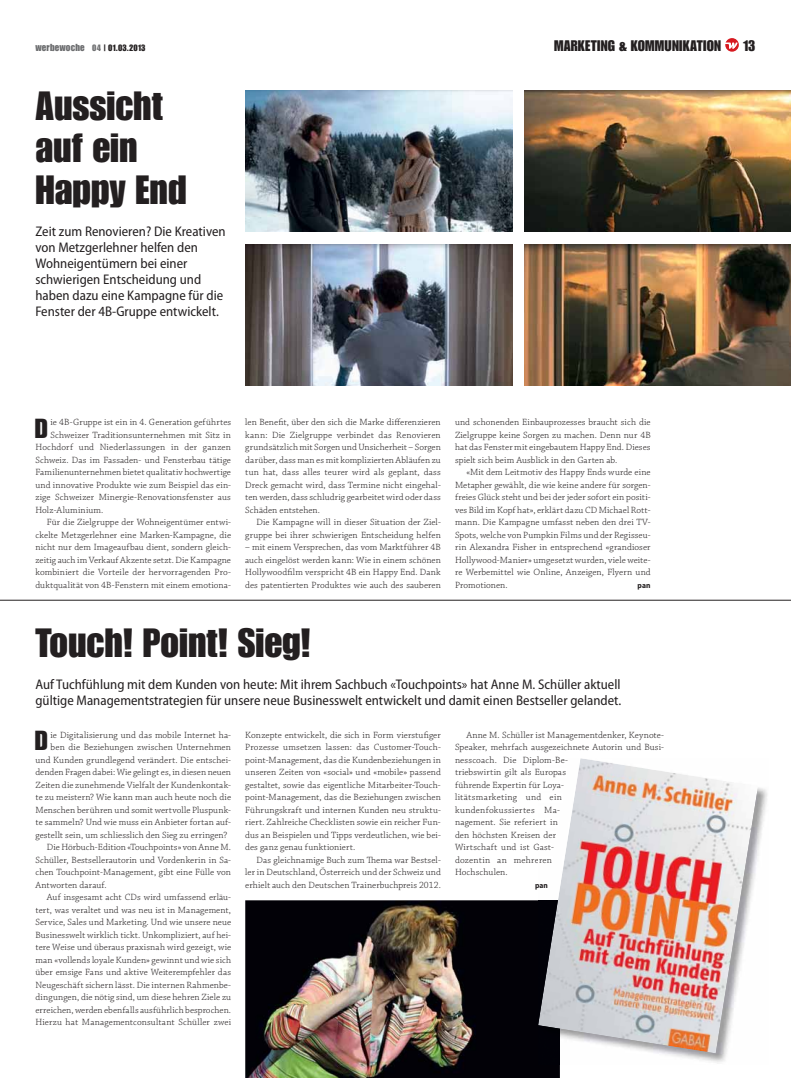
<style>
.page{position:relative;width:791px;height:1078px;background:#fff}
.page>*{position:absolute;margin:0;border:0;box-sizing:border-box;transform-origin:0 0}
.t1{font:40px/42px "Impact LT Std";color:#231f20}
.t2{font:27px "Impact LT Std";color:#231f20}
.t3{font:15px "Impact LT Std";letter-spacing:.015em;color:#231f20}
.t4{font:semi-condensed 14px/16px "Myriad Pro";color:#231f20}
.t5{font:300 9.5px/12.5px "Chaparral Pro";letter-spacing:.01em;color:#231f20;text-align:justify}
.t6{font:9px "Impact LT Std";letter-spacing:.01em;color:#231f20}
.t7{font:700 semi-condensed 8px "Myriad Pro";letter-spacing:.015em;color:#231f20}
.s1{font-size:10px;color:#6d6e70}
.s2{color:#6d6e70}
</style>
<div class="page">
<svg style="left:725px;top:38px;width:14px;height:14px"></svg>
<img style="left:245px;top:91px;width:268px;height:141px">
<img style="left:525px;top:91px;width:266px;height:141px">
<img style="left:245px;top:245px;width:268px;height:141px">
<img style="left:525px;top:245px;width:266px;height:141px">
<img style="left:245px;top:900px;width:315px;height:178px">
<img style="left:658px;top:787px;width:109px;height:276px">
<img style="left:539px;top:1053px;width:21px;height:11px">
<img style="left:538px;top:758px;width:220px;height:295px">
<hr style="left:0;top:600px;width:791px;height:1px;background:#231f20">
<p class="t6" style="left:35px;top:44px;width:112px"><span class="s1">werbewoche</span> <span class="s2">04</span> | 01.03.2013</p>
<h3 class="t3" style="left:554px;top:40px;width:169px">MARKETING &amp; KOMMUNIKATION</h3>
<h3 class="t3" style="left:743px;top:40px;width:14px">13</h3>
<h1 class="t1" style="left:35px;top:87px;width:153px">Aussicht auf ein<br>Happy End</h1>
<h3 class="t4" style="left:35px;top:224px;width:192px">Zeit zum Renovieren? Die Kreativen von Metzgerlehner helfen den<br>Wohneigentümern bei einer schwierigen Entscheidung und haben dazu eine Kampagne für die<br>Fenster der 4B-Gruppe entwickelt.</h3>
<h2 class="t2" style="left:35px;top:418px;width:15px">D</h2>
<p class="t5" style="left:51px;top:417px;width:182px">ie 4B-Gruppe ist ein in 4. Generation geführtes</p>
<p class="t5" style="left:51px;top:429px;width:182px">Schweizer Traditionsunternehmen mit Sitz in</p>
<p class="t5" style="left:35px;top:442px;width:197px">Hochdorf und Niederlassungen in der ganzen</p>
<p class="t5" style="left:35px;top:454px;width:197px">Schweiz. Das im Fassaden- und Fensterbau tätige</p>
<p class="t5" style="left:35px;top:467px;width:197px">Familienunternehmen bietet qualitativ hochwertige</p>
<p class="t5" style="left:35px;top:479px;width:197px">und innovative Produkte wie zum Beispiel das ein-</p>
<p class="t5" style="left:35px;top:492px;width:197px">zige Schweizer Minergie-Renovationsfenster aus</p>
<p class="t5" style="left:35px;top:504px;width:69px">Holz-Aluminium.</p>
<p class="t5" style="left:47px;top:517px;width:186px">Für die Zielgruppe der Wohneigentümer entwi-</p>
<p class="t5" style="left:35px;top:529px;width:197px">ckelte Metzgerlehner eine Marken-Kampagne, die</p>
<p class="t5" style="left:35px;top:542px;width:197px">nicht nur dem Imageaufbau dient, sondern gleich-</p>
<p class="t5" style="left:35px;top:554px;width:197px">zeitig auch im Verkauf Akzente setzt. Die Kampagne</p>
<p class="t5" style="left:35px;top:567px;width:197px">kombiniert die Vorteile der hervorragenden Pro-</p>
<p class="t5" style="left:35px;top:579px;width:197px">duktqualität von 4B-Fenstern mit einem emotiona-</p>
<p class="t5" style="left:245px;top:417px;width:197px">len Benefit, über den sich die Marke differenzieren kann: Die Zielgruppe verbindet das Renovieren grundsätzlich mit Sorgen und Unsicherheit – Sorgen darüber, dass man es mit komplizierten Abläufen zu tun hat, dass alles teurer wird als geplant, dass Dreck gemacht wird, dass Termine nicht eingehal&shy;ten werden, dass schludrig gearbeitet wird oder dass Schäden entstehen.</p>
<p class="t5" style="left:245px;top:517px;width:197px;text-align:right">Die Kampagne will in dieser Situation der Ziel&shy;gruppe bei ihrer schwierigen Entscheidung helfen</p>
<p class="t5" style="left:245px;top:542px;width:197px">– mit einem Versprechen, das vom Marktführer 4B auch eingelöst werden kann: Wie in einem schönen Hollywoodfilm verspricht 4B ein Happy End. Dank des patentierten Produktes wie auch des sauberen</p>
<p class="t5" style="left:455px;top:417px;width:197px">und schonenden Einbauprozesses braucht sich die Zielgruppe keine Sorgen zu machen. Denn nur 4B hat das Fenster mit eingebautem Happy End. Dieses spielt sich beim Ausblick in den Garten ab.</p>
<p class="t5" style="left:455px;top:467px;width:197px;text-indent:11px">«Mit dem Leitmotiv des Happy Ends wurde eine Metapher gewählt, die wie keine andere für sorgen&shy;freies Glück steht und bei der jeder sofort ein positi&shy;ves Bild im Kopf hat», erklärt dazu CD Michael Rott&shy;mann. Die Kampagne umfasst neben den drei TV-Spots, welche von Pumpkin Films und der Regisseu&shy;rin Alexandra Fisher in entsprechend «grandioser Hollywood-Manier» umgesetzt wurden, viele weite&shy;re Werbemittel wie Online, Anzeigen, Flyern und Promotionen.</p>
<p class="t7" style="left:638px;top:582px;width:14px">pan</p>
<h1 class="t1" style="left:35px;top:623px;width:277px">Touch! Point! Sieg!</h1>
<h3 class="t4" style="left:35px;top:677px;width:587px">Auf Tuchfühlung mit dem Kunden von heute: Mit ihrem Sachbuch «Touchpoints» hat Anne M. Schüller aktuell gültige Managementstrategien für unsere neue Businesswelt entwickelt und damit einen Bestseller gelandet.</h3>
<p class="t5" style="left:245px;top:729px;width:197px">Konzepte entwickelt, die sich in Form vierstufiger Prozesse umsetzen lassen: das Customer-Touch&shy;point-Management, das die Kundenbeziehungen in unseren Zeiten von «social» und «mobile» passend gestaltet, sowie das eigentliche Mitarbeiter-Touch&shy;point-Management, das die Beziehungen zwischen Führungskraft und internen Kunden neu struktu&shy;riert. Zahlreiche Checklisten sowie ein reicher Fun&shy;dus an Beispielen und Tipps verdeutlichen, wie bei&shy;des ganz genau funktioniert.</p>
<p class="t5" style="left:245px;top:854px;width:197px;text-indent:11px">Das gleichnamige Buch zum Thema war Bestsel&shy;ler in Deutschland, Österreich und der Schweiz und erhielt auch den Deutschen Trainerbuchpreis 2012.</p>
<h2 class="t2" style="left:35px;top:731px;width:15px">D</h2>
<p class="t5" style="left:51px;top:729px;width:182px">ie Digitalisierung und das mobile Internet ha-</p>
<p class="t5" style="left:455px;top:729px;width:211px;text-align:left;text-indent:11px">Anne M. Schüller ist Managementdenker, Keynote-<br>Speaker, mehrfach ausgezeichnete Autorin und Busi&shy;nesscoach. Die Diplom-Be-<br>triebswirtin gilt als Europas<br>führende Expertin für Loya-<br>litätsmarketing und ein<br>kundenfokussiertes<br>nagement. Sie referiert in<br>den höchsten Kreisen der<br>Wirtschaft und ist Gast-<br>dozentin an mehreren<br>Hochschulen.</p>
<p class="t5" style="left:51px;top:742px;width:182px">ben die Beziehungen zwischen Unternehmen</p>
<p class="t5" style="left:35px;top:754px;width:197px">und Kunden grundlegend verändert. Die entschei-</p>
<p class="t5" style="left:35px;top:767px;width:197px">denden Fragen dabei: Wie gelingt es, in diesen neuen</p>
<p class="t5" style="left:35px;top:779px;width:197px">Zeiten die zunehmende Vielfalt der Kundenkontak-</p>
<p class="t5" style="left:35px;top:792px;width:197px">te zu meistern? Wie kann man auch heute noch die</p>
<p class="t5" style="left:35px;top:804px;width:197px">Menschen berühren und somit wertvolle Pluspunk-</p>
<p class="t5" style="left:35px;top:817px;width:197px">te sammeln? Und wie muss ein Anbieter fortan auf-</p>
<p class="t5" style="left:35px;top:829px;width:193px">gestellt sein, um schliesslich den Sieg zu erringen?</p>
<p class="t5" style="left:47px;top:842px;width:186px">Die Hörbuch-Edition «Touchpoints» von Anne M.</p>
<p class="t5" style="left:35px;top:854px;width:197px">Schüller, Bestsellerautorin und Vordenkerin in Sa-</p>
<p class="t5" style="left:35px;top:867px;width:197px">chen Touchpoint-Management, gibt eine Fülle von</p>
<p class="t5" style="left:35px;top:879px;width:73px">Antworten darauf.</p>
<p class="t5" style="left:47px;top:892px;width:186px">Auf insgesamt acht CDs wird umfassend erläu-</p>
<p class="t5" style="left:35px;top:904px;width:197px">tert, was veraltet und was neu ist in Management,</p>
<p class="t5" style="left:35px;top:917px;width:197px">Service, Sales und Marketing. Und wie unsere neue</p>
<p class="t5" style="left:35px;top:929px;width:197px">Businesswelt wirklich tickt. Unkompliziert, auf hei-</p>
<p class="t5" style="left:35px;top:942px;width:197px">tere Weise und überaus praxisnah wird gezeigt, wie</p>
<p class="t5" style="left:35px;top:954px;width:197px">man «vollends loyale Kunden» gewinnt und wie sich</p>
<p class="t5" style="left:35px;top:967px;width:197px">über emsige Fans und aktive Weiterempfehler das</p>
<p class="t5" style="left:35px;top:979px;width:197px">Neugeschäft sichern lässt. Die internen Rahmenbe-</p>
<p class="t5" style="left:35px;top:992px;width:197px">dingungen, die nötig sind, um diese hehren Ziele zu</p>
<p class="t5" style="left:35px;top:1004px;width:197px">erreichen, werden ebenfalls ausführlich besprochen.</p>
<p class="t5" style="left:35px;top:1017px;width:197px">Hierzu hat Managementconsultant Schüller zwei</p>
<p class="t5" style="left:544px;top:804px;width:17px">Ma-</p>
<p class="t7" style="left:535px;top:882px;width:14px">pan</p>
</div>
